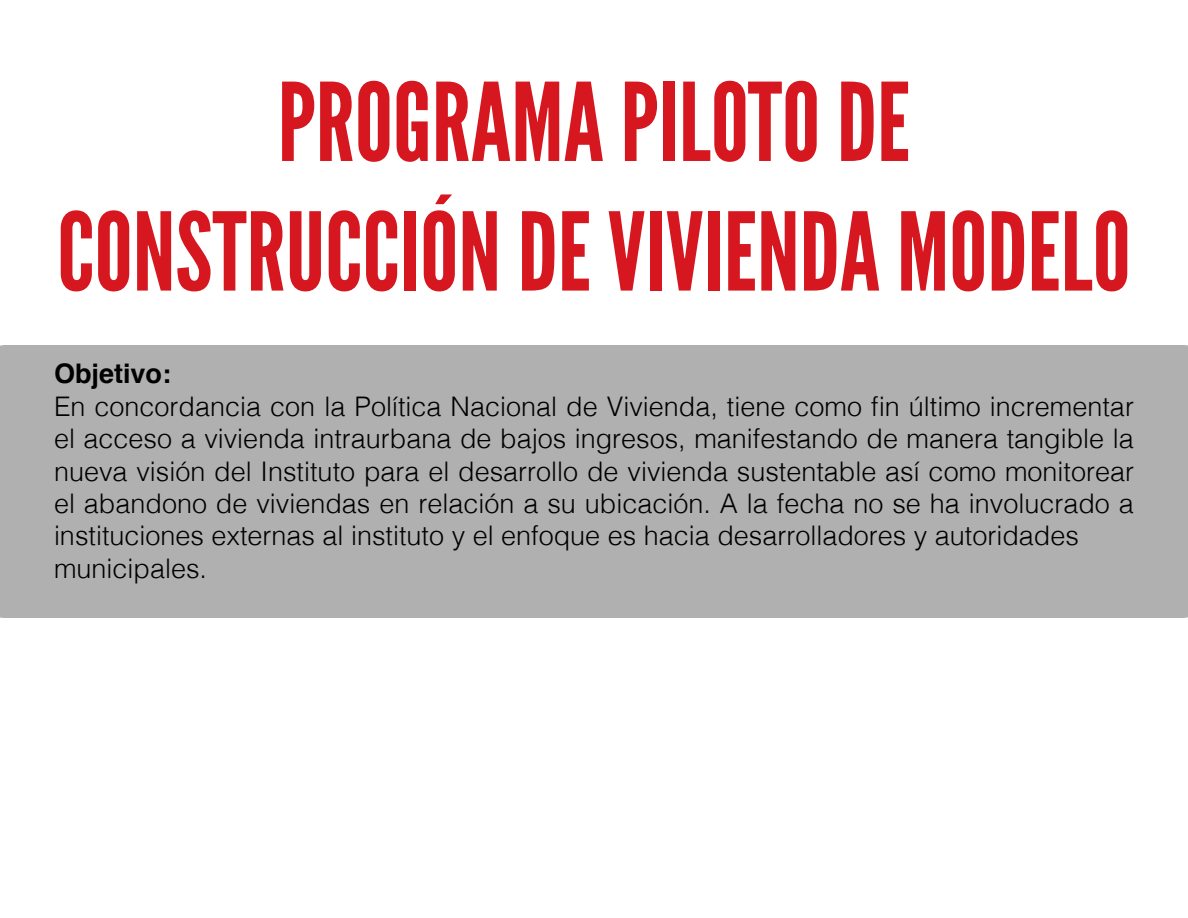
<style>
.page{position:relative;width:1188px;height:918px;background:#fff}
.page>*{position:absolute;margin:0;border:0;box-sizing:border-box;transform-origin:0 0}
.t1{font:108px "League Gothic";color:#d7171f}
.t2{font:300 27px/32.4px "Helvetica";color:#000;text-align:justify}
.t3{font:700 27px "Helvetica";color:#000}
</style>
<div class="page">
<div style="left:0;top:345px;width:1188px;height:273px;background:#b0b0b0"></div>
<p class="t1" style="left:278px;top:61px;width:634px">PROGRAMA PILOTO DE</p>
<p class="t1" style="left:57px;top:190px;width:1075px">CONSTRUCCIÓN DE VIVIENDA MODELO</p>
<p class="t3" style="left:54px;top:352px;width:119px">Objetivo:</p>
<p class="t2" style="left:54px;top:388px;width:1082px">En concordancia con la Política Nacional de Vivienda, tiene como fin último incrementar el acceso a vivienda intraurbana de bajos ingresos, manifestando de manera tangible la nueva visión del Instituto para el desarrollo de vivienda sustentable así como monitorear el abandono de viviendas en relación a su ubicación. A la fecha no se ha involucrado a instituciones externas al instituto y el enfoque es hacia desarrolladores y autoridades</p>
<p class="t2" style="left:54px;top:550px;width:155px">municipales.</p>
</div>
